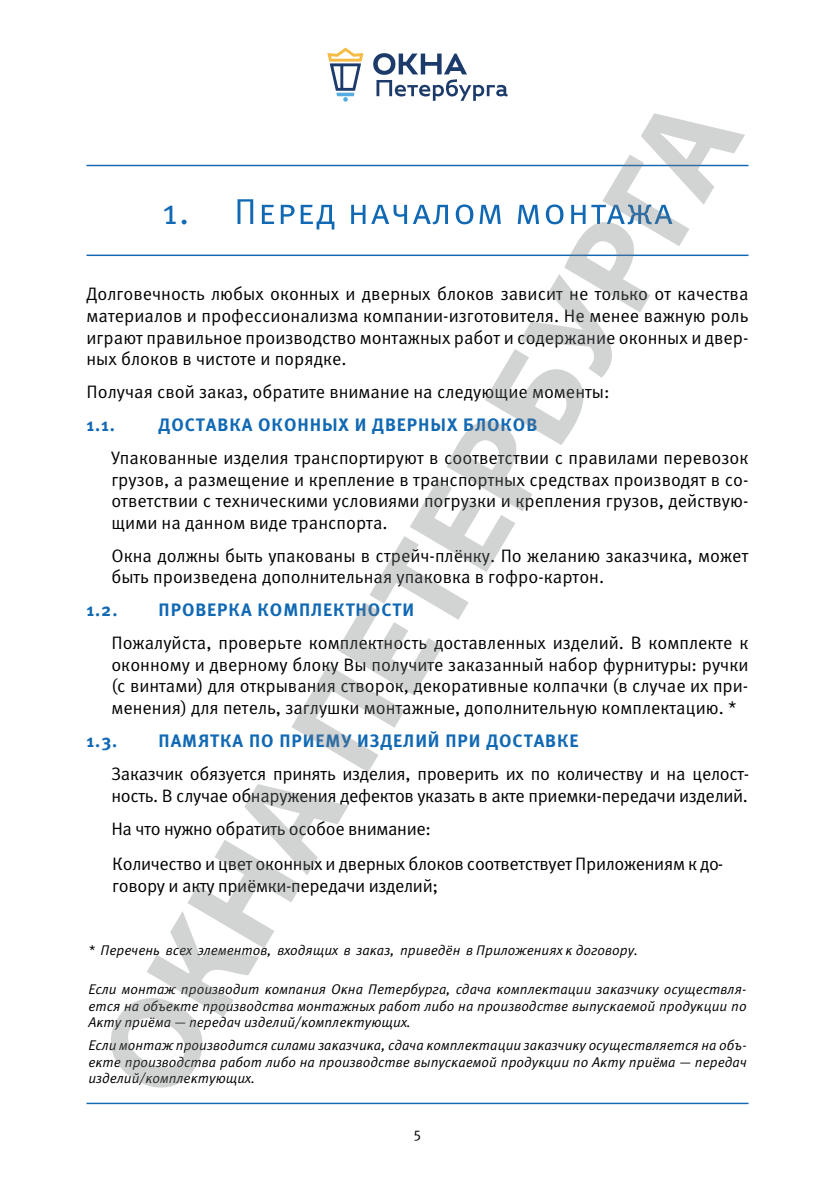
<style>
.page{position:relative;width:840px;height:1191px;background:#fff}
.page>*{position:absolute;margin:0;border:0;box-sizing:border-box;transform-origin:0 0}
.t1{font:36px "Meta Pro";color:#1169b4}
.t2{font:18px/21.6px "Meta Pro";color:#000001;text-align:justify}
.t3{font:18px/21.6px "Meta Pro";letter-spacing:-.02em;color:#000001}
.t4{font:700 18px "Meta Pro";letter-spacing:.05em;color:#1169b4}
.t5{font:14.6px "Meta Pro";color:#000001}
.t6{font:italic 14px/16.8px "Meta Pro";color:#000001;text-align:justify}
</style>
<div class="page">
<hr style="left:86px;top:254px;width:662px;height:2px;background:#1169b4">
<hr style="left:86px;top:165px;width:662px;height:1px;background:#1169b4">
<hr style="left:86px;top:1102px;width:662px;height:2px;background:#1169b4">
<svg style="left:111px;top:784px;width:237px;height:303px"></svg>
<svg style="left:237px;top:113px;width:507px;height:659px"></svg>
<hr style="left:336px;top:93px;width:18px;height:3px;background:#56ace0">
<svg style="left:343px;top:97px;width:4px;height:5px"></svg>
<svg style="left:327px;top:48px;width:36px;height:43px"></svg>
<svg style="left:373px;top:53px;width:134px;height:48px"></svg>
<h1 class="t1" style="left:162px;top:189px;width:29px">1.</h1>
<p class="t2" style="left:86px;top:284px;width:663px">Долговечность любых оконных и дверных блоков зависит не только от качества материалов и профессионализма компании-изготовителя. Не менее важную роль играют правильное производство монтажных работ и содержание оконных и двер&shy;ных блоков в чистоте и порядке.</p>
<p class="t2" style="left:86px;top:381px;width:524px">Получая свой заказ, обратите внимание на следующие моменты:</p>
<p class="t4" style="left:86px;top:413px;width:30px">1.1.</p>
<p class="t4" style="left:158px;top:413px;width:380px">ДОСТАВКА ОКОННЫХ И ДВЕРНЫХ БЛОКОВ</p>
<p class="t2" style="left:111px;top:447px;width:638px">Упакованные изделия транспортируют в соответствии с правилами перевозок грузов, а размещение и крепление в транспортных средствах производят в со&shy;ответствии с техническими условиями погрузки и крепления грузов, действую&shy;щими на данном виде транспорта.</p>
<p class="t2" style="left:111px;top:545px;width:638px">Окна должны быть упакованы в стрейч-плёнку. По желанию заказчика, может быть произведена дополнительная упаковка в гофро-картон.</p>
<p class="t4" style="left:86px;top:598px;width:32px">1.2.</p>
<p class="t4" style="left:158px;top:598px;width:257px">ПРОВЕРКА КОМПЛЕКТНОСТИ</p>
<p class="t2" style="left:111px;top:633px;width:638px">Пожалуйста, проверьте комплектность доставленных изделий. В комплекте к оконному и дверному блоку Вы получите заказанный набор фурнитуры: ручки (с винтами) для открывания створок, декоративные колпачки (в случае их при&shy;менения) для петель, заглушки монтажные, дополнительную комплектацию. *</p>
<p class="t4" style="left:86px;top:729px;width:32px">1.3.</p>
<p class="t4" style="left:158px;top:729px;width:421px">ПАМЯТКА ПО ПРИЕМУ ИЗДЕЛИЙ ПРИ ДОСТАВКЕ</p>
<p class="t3" style="left:111px;top:763px;width:639px">Заказчик обязуется принять изделия, проверить их по количеству и на целост&shy;ность. В случае обнаружения дефектов указать в акте приемки-передачи изделий.</p>
<p class="t3" style="left:111px;top:811px;width:613px;line-height:35.4px">На что нужно обратить особое внимание:<br>Количество и цвет оконных и дверных блоков соответствует Приложениям к до-</p>
<p class="t3" style="left:112px;top:875px;width:327px">говору и акту приёмки-передачи изделий;</p>
<p class="t6" style="left:88px;top:942px;width:551px">* Перечень всех элементов, входящих в заказ, приведён в Приложениях к договору.</p>
<p class="t6" style="left:88px;top:981px;width:659px">Если монтаж производит компания Окна Петербурга, сдача комплектации заказчику осуществля&shy;ется на объекте производства монтажных работ либо на производстве выпускаемой продукции по Акту приёма — передач изделий/комплектующих.</p>
<p class="t6" style="left:88px;top:1037px;width:659px">Если монтаж производится силами заказчика, сдача комплектации заказчику осуществляется на объ&shy;екте производства работ либо на производстве выпускаемой продукции по Акту приёма — передач изделий/комплектующих.</p>
<p class="t5" style="left:413px;top:1124px;width:9px">5</p>
</div>
